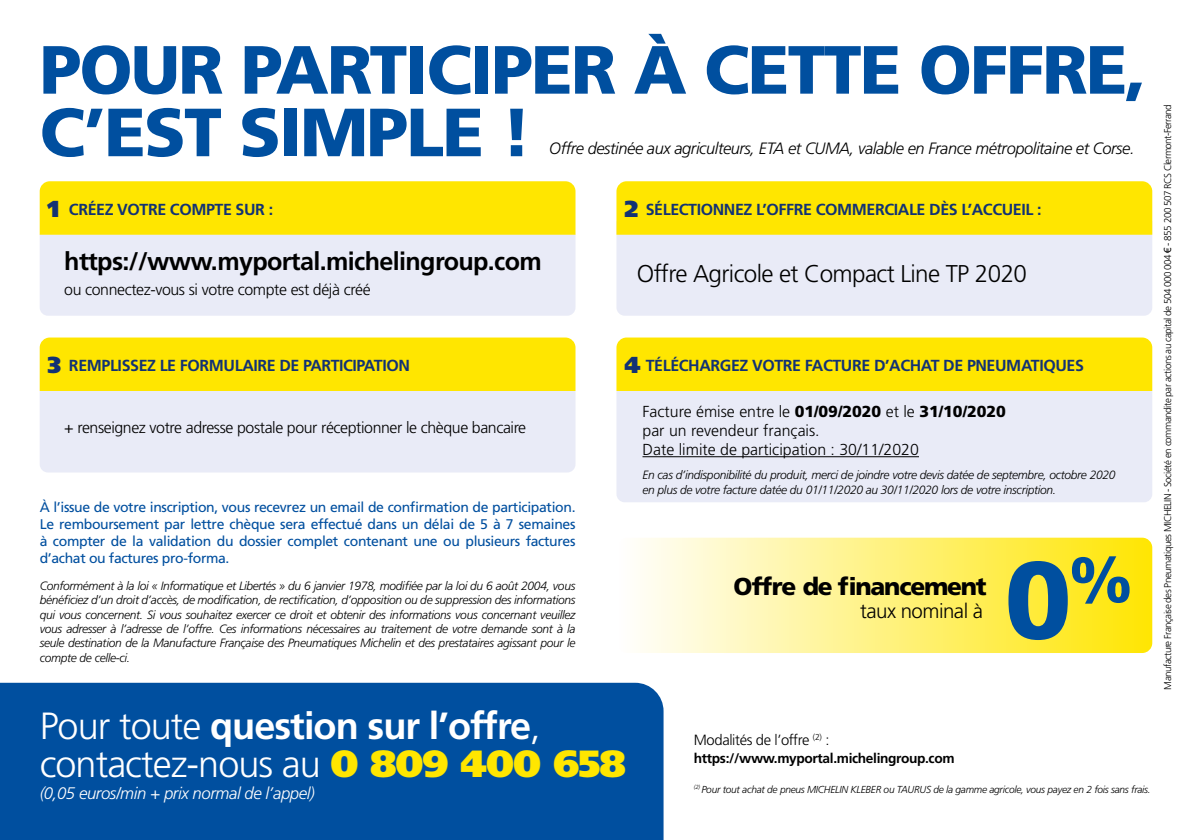
<style>
.page{position:relative;width:1191px;height:840px;background:#fff}
.page>*{position:absolute;margin:0;border:0;box-sizing:border-box;transform-origin:0 0}
.t1{font:900 109.4px "Frutiger";color:#004f9f}
.t2{font:900 68px/62.4px "Frutiger";letter-spacing:-.025em;color:#004f9f}
.t3{font:900 63.8px "Frutiger";color:#004f9f}
.t4{font:300 37.8px/37.8px "Frutiger";letter-spacing:-.025em;color:#fff}
.t5{font:700 25.2px "Frutiger";letter-spacing:-.025em;color:#000}
.t6{font:900 24.4px "Frutiger";letter-spacing:-.05em;color:#000}
.t7{font:300 24.2px "Frutiger";letter-spacing:-.025em;color:#000}
.t8{font:300 20.4px "Frutiger";letter-spacing:-.025em;color:#000}
.t9{font:italic 300 16.8px "Frutiger";letter-spacing:-.025em;color:#fff}
.t10{font:italic 300 16.4px "Frutiger";letter-spacing:-.025em;color:#000}
.t11{font:700 16px "Frutiger";letter-spacing:-.025em;color:#123274}
.t12{font:300 15.8px "Frutiger";letter-spacing:-.025em;color:#000}
.t13{font:300 15.8px/19px "Frutiger";color:#000}
.t14{font:300 14.8px "Frutiger";letter-spacing:-.025em;color:#000}
.t15{font:14px/16.8px "Frutiger";letter-spacing:-.025em;color:#004f9f;text-align:justify}
.t16{font:700 13.8px "Frutiger";letter-spacing:-.025em;color:#000}
.t17{font:italic 300 12px/14.4px "Frutiger";letter-spacing:-.025em;color:#000;text-align:justify}
.t18{font:italic 300 10.2px "Frutiger";letter-spacing:-.025em;color:#000}
.t19{font:300 9.8px "Frutiger";letter-spacing:-.05em;color:#000}
.s1{font-weight:900;font-size:23.2px}
.s2{font-weight:900}
.s3{font-weight:700}
.s4{font-weight:900;color:#ffe600}
.s5{font-family:"Arial";font-weight:400}
</style>
<div class="page">
<div style="left:0;top:682px;width:663px;height:157px;background:#004f9f"></div>
<div style="left:616px;top:537px;width:536px;height:115px;background:linear-gradient(to right,#fff,#ffe603);border-radius:10px"></div>
<div style="left:616px;top:391px;width:536px;height:111px;background:#e9ebf7"></div>
<div style="left:40px;top:391px;width:535px;height:81px;background:#e9ebf7"></div>
<div style="left:616px;top:234px;width:536px;height:81px;background:#e9ebf7"></div>
<div style="left:40px;top:234px;width:535px;height:81px;background:#e9ebf7"></div>
<hr style="left:642px;top:456px;width:277px;height:1px;background:#000">
<div style="left:40px;top:181px;width:535px;height:53px;background:#ffe600"></div>
<div style="left:616px;top:181px;width:536px;height:53px;background:#ffe600"></div>
<div style="left:40px;top:337px;width:535px;height:54px;background:#ffe600"></div>
<div style="left:616px;top:337px;width:536px;height:54px;background:#ffe600"></div>
<h2 class="t2" style="left:40px;top:38px;width:1108px">POUR PARTICIPER À CETTE OFFRE,<br>C’EST SIMPLE !</h2>
<h3 class="t10" style="left:549px;top:139px;width:587px">Offre destinée aux agriculteurs, ETA et CUMA, valable en France métropolitaine et Corse.</h3>
<h3 class="t11" style="left:48px;top:200px;width:227px"><span class="s1">1</span> CRÉEZ VOTRE COMPTE SUR :</h3>
<h3 class="t11" style="left:624px;top:200px;width:418px"><span class="s1">2</span> SÉLECTIONNEZ L’OFFRE COMMERCIALE DÈS L’ACCUEIL :</h3>
<h3 class="t5" style="left:64px;top:246px;width:479px">https://www.myportal.michelingroup.com</h3>
<h3 class="t12" style="left:64px;top:281px;width:308px">ou connectez-vous si votre compte est déjà créé</h3>
<h3 class="t7" style="left:637px;top:259px;width:391px">Offre Agricole et Compact Line TP 2020</h3>
<h3 class="t11" style="left:48px;top:356px;width:364px"><span class="s1">3</span> REMPLISSEZ LE FORMULAIRE DE PARTICIPATION</h3>
<h3 class="t11" style="left:624px;top:356px;width:461px"><span class="s1">4</span> TÉLÉCHARGEZ VOTRE FACTURE D’ACHAT DE PNEUMATIQUES</h3>
<h3 class="t12" style="left:64px;top:418px;width:463px">+ renseignez votre adresse postale pour réceptionner le chèque bancaire</h3>
<p class="t15" style="left:40px;top:498px;width:537px">À l’issue de votre inscription, vous recevrez un email de confirmation de participation.<br>Le remboursement par lettre chèque sera effectué dans un délai de 5 à 7 semaines à compter de la validation du dossier complet contenant une ou plusieurs factures d’achat ou factures pro-forma.</p>
<p class="t17" style="left:40px;top:578px;width:537px">Conformément à la loi « Informatique et Libertés » du 6 janvier 1978, modifiée par la loi du 6 août 2004, vous bénéficiez d’un droit d’accès, de modification, de rectification, d’opposition ou de suppression des informations qui vous concernent. Si vous souhaitez exercer ce droit et obtenir des informations vous concernant veuillez vous adresser à l’adresse de l’offre. Ces informations nécessaires au traitement de votre demande sont à la seule destination de la Manufacture Française des Pneumatiques Michelin et des prestataires agissant pour le compte de celle-ci.</p>
<h3 class="t13" style="left:642px;top:402px;width:365px">Facture émise entre le <span class="s2">01/09/2020</span> et le <span class="s2">31/10/2020 </span>par un revendeur français.<br>Date limite de participation : 30/11/2020</h3>
<p class="t17" style="left:642px;top:467px;width:474px">En cas d’indisponibilité du produit, merci de joindre votre devis datée de septembre, octobre 2020 en plus de votre facture datée du 01/11/2020 au 30/11/2020 lors de votre inscription.</p>
<h3 class="t6" style="left:733px;top:571px;width:255px">Offre de financement</h3>
<h3 class="t8" style="left:860px;top:599px;width:124px">taux nominal à</h3>
<h3 class="t3" style="left:1068px;top:541px;width:65px">%</h3>
<h1 class="t1" style="left:1004px;top:534px;width:68px">0</h1>
<h3 class="t4" style="left:40px;top:707px;width:587px">Pour toute <span class="s3">question sur l’offre</span>, contactez-nous au <span class="s4">0 809 400 658</span></h3>
<h3 class="t9" style="left:40px;top:782px;width:276px">(0,05 euros/min + prix normal de l’appel)</h3>
<p class="t14" style="left:694px;top:731px;width:137px">Modalités de l’offre <sup>(2)</sup> :</p>
<p class="t16" style="left:694px;top:749px;width:262px">https://www.myportal.michelingroup.com</p>
<p class="t18" style="left:694px;top:783px;width:458px"><sup>(2)</sup> Pour tout achat de pneus MICHELIN KLEBER ou TAURUS de la gamme agricole, vous payez en 2 fois sans frais.</p>
<p class="t19" style="left:1162px;top:689px;width:586px;rotate:-90deg">Manufacture Française des Pneumatiques MICHELIN - Société en commandite par actions au capital de 504 000 004 <span class="s5">€</span> - 855 200 507 RCS Clermont-Ferrand</p>
</div>
